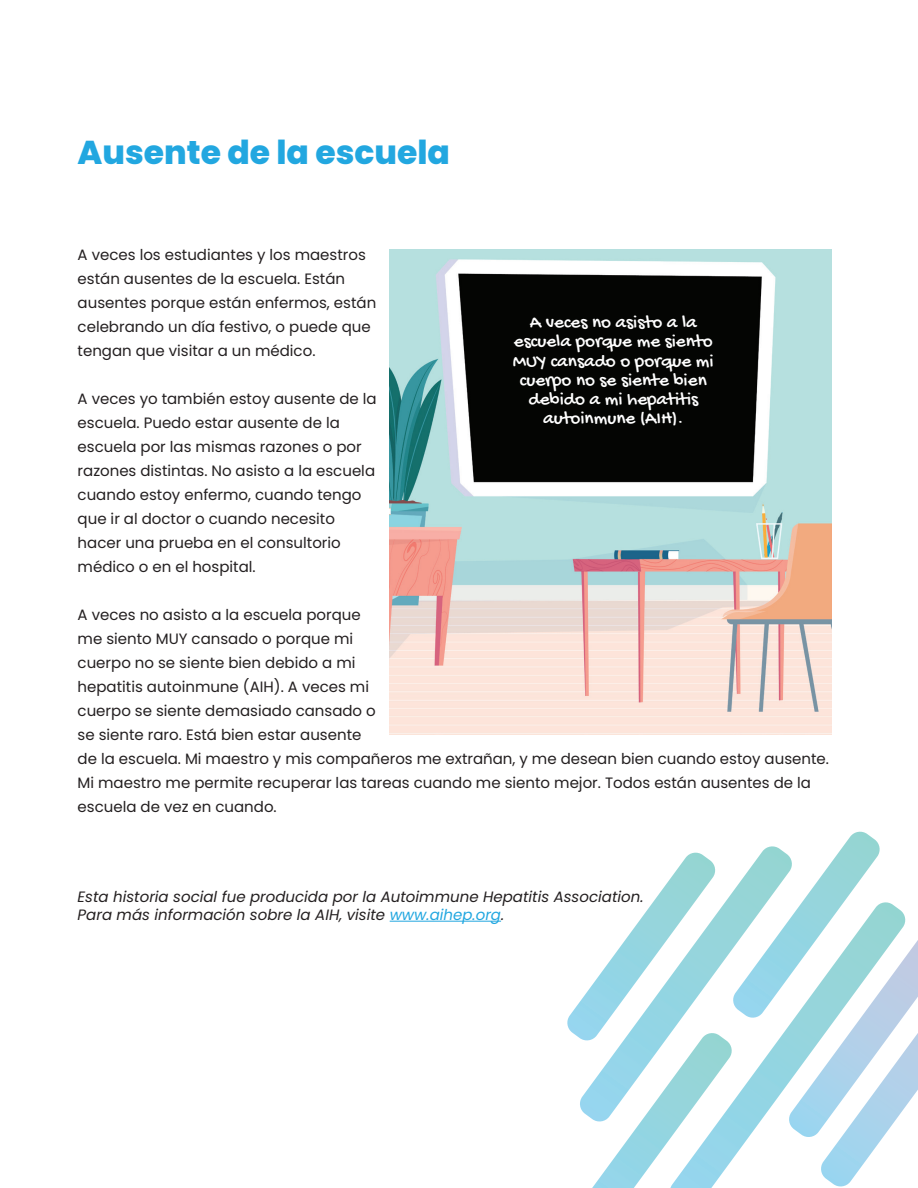
<style>
.page{position:relative;width:918px;height:1188px;background:#fff}
.page>*{position:absolute;margin:0;border:0;box-sizing:border-box;transform-origin:0 0}
.t1{font:800 33px "Poppins";color:#22a7e0}
.t2{font:19.2px/19.2px "Gochi Hand";color:#fff;text-align:center}
.t3{font:15px/24px "Poppins";color:#231f20}
.t4{font:italic 15px/18px "Poppins";color:#231f20}
.s1{color:#22a7e0}
</style>
<div class="page">
<svg style="left:567px;top:832px;width:351px;height:356px"></svg>
<hr style="left:390px;top:921px;width:111px;height:1px;background:#22a7e0">
<img style="left:389px;top:249px;width:443px;height:485px">
<h1 class="t1" style="left:78px;top:133px;width:374px">Ausente de la escuela</h1>
<p class="t3" style="left:78px;top:243px;width:300px">A veces los estudiantes y los maestros están ausentes de la escuela. Están ausentes porque están enfermos, están celebrando un día festivo, o puede que tengan que visitar a un médico.</p>
<p class="t3" style="left:78px;top:387px;width:301px">A veces yo también estoy ausente de la escuela. Puedo estar ausente de la escuela por las mismas razones o por razones distintas. No asisto a la escuela cuando estoy enfermo, cuando tengo que ir al doctor o cuando necesito hacer una prueba en el consultorio médico o en el hospital.</p>
<p class="t3" style="left:78px;top:603px;width:753px">A veces no asisto a la escuela porque<br>me siento MUY cansado o porque mi<br>cuerpo no se siente bien debido a mi<br>hepatitis autoinmune (AIH). A veces mi<br>cuerpo se siente demasiado cansado o<br>se siente raro. Está bien estar ausente<br>de la escuela. Mi maestro y mis compañeros me extrañan, y me desean bien cuando estoy ausente.<br>Mi maestro me permite recuperar las tareas cuando me siento mejor. Todos están ausentes de la escuela de vez en cuando.</p>
<p class="t2" style="left:513px;top:314px;width:202px">A veces no asisto a la escuela porque me siento<br>MUY cansado o porque mi cuerpo no se siente bien debido a mi hepatitis autoinmune (AIH).</p>
<p class="t4" style="left:78px;top:888px;width:567px">Esta historia social fue producida por la Autoimmune Hepatitis Association.<br>Para más información sobre la AIH, visite <span class="s1">www.aihep.org</span>.</p>
</div>
